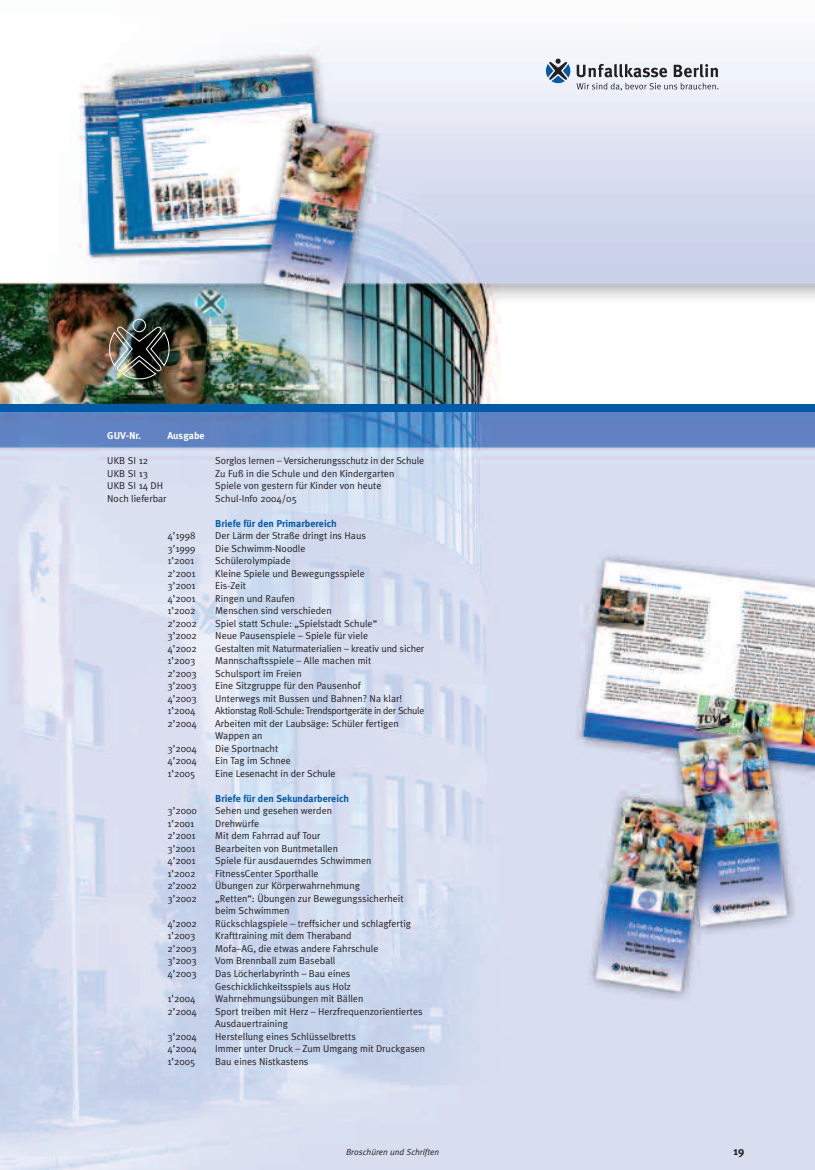
<style>
.page{position:relative;width:815px;height:1170px;background:#fff}
.page>*{position:absolute;margin:0;border:0;box-sizing:border-box;transform-origin:0 0}
.t1{font:700 11.25px "Meta Plus";color:#231f20}
.t2{font:10px/12.5px "Meta Plus Normal";color:#231f20}
.t3{font:700 10px "Meta Plus";color:#015aaa}
.t4{font:10px "Meta Plus Normal";letter-spacing:-.03em;color:#231f20}
.t5{font:700 10px "Meta Plus";color:#fff}
.t6{font:italic 8.75px "Meta Plus Normal";color:#231f20}
</style>
<div class="page">
<img style="left:0;top:46px;width:815px;height:1123px">
<div style="left:0;top:404px;width:815px;height:7px;background:#015aaa"></div>
<svg style="left:546px;top:59px;width:24px;height:24px"></svg>
<svg style="left:577px;top:64px;width:90px;height:13px"></svg>
<svg style="left:674px;top:64px;width:44px;height:13px"></svg>
<svg style="left:577px;top:83px;width:141px;height:8px"></svg>
<div style="left:133px;top:319px;width:13px;height:13px;border:1px solid #fff;border-radius:50%"></div>
<img style="left:109px;top:327px;width:60px;height:52px">
<p class="t5" style="left:107px;top:430px;width:35px">GUV-Nr.</p>
<p class="t5" style="left:167px;top:430px;width:39px">Ausgabe</p>
<p class="t2" style="left:107px;top:454px;width:42px">UKB SI 12</p>
<p class="t2" style="left:215px;top:454px;width:211px">Sorglos lernen – Versicherungsschutz in der Schule</p>
<p class="t2" style="left:107px;top:467px;width:42px">UKB SI 13</p>
<p class="t2" style="left:215px;top:467px;width:181px">Zu Fuß in die Schule und den Kindergarten</p>
<p class="t2" style="left:107px;top:479px;width:58px">UKB SI 14 DH</p>
<p class="t2" style="left:215px;top:479px;width:168px">Spiele von gestern für Kinder von heute</p>
<p class="t2" style="left:107px;top:492px;width:61px">Noch lieferbar</p>
<p class="t2" style="left:215px;top:492px;width:83px">Schul-Info 2004/05</p>
<p class="t3" style="left:215px;top:517px;width:123px">Briefe für den Primarbereich</p>
<p class="t2" style="left:167px;top:529px;width:30px">4’1998</p>
<p class="t2" style="left:215px;top:529px;width:152px">Der Lärm der Straße dringt ins Haus</p>
<p class="t2" style="left:167px;top:542px;width:30px">3’1999</p>
<p class="t2" style="left:215px;top:542px;width:92px">Die Schwimm-Noodle</p>
<p class="t2" style="left:167px;top:554px;width:28px">1’2001</p>
<p class="t2" style="left:215px;top:554px;width:77px">Schülerolympiade</p>
<p class="t2" style="left:167px;top:567px;width:30px">2’2001</p>
<p class="t2" style="left:215px;top:567px;width:151px">Kleine Spiele und Bewegungsspiele</p>
<p class="t2" style="left:167px;top:579px;width:30px">3’2001</p>
<p class="t2" style="left:215px;top:579px;width:32px">Eis-Zeit</p>
<p class="t2" style="left:167px;top:592px;width:30px">4’2001</p>
<p class="t2" style="left:215px;top:592px;width:81px">Ringen und Raufen</p>
<p class="t2" style="left:167px;top:604px;width:30px">1’2002</p>
<p class="t2" style="left:215px;top:604px;width:118px">Menschen sind verschieden</p>
<p class="t2" style="left:167px;top:617px;width:31px">2’2002</p>
<p class="t2" style="left:215px;top:617px;width:163px">Spiel statt Schule: „Spielstadt Schule“</p>
<p class="t2" style="left:167px;top:629px;width:31px">3’2002</p>
<p class="t2" style="left:215px;top:629px;width:154px">Neue Pausenspiele – Spiele für viele</p>
<p class="t2" style="left:167px;top:642px;width:31px">4’2002</p>
<p class="t2" style="left:215px;top:642px;width:211px">Gestalten mit Naturmaterialien – kreativ und sicher</p>
<p class="t2" style="left:167px;top:654px;width:30px">1’2003</p>
<p class="t2" style="left:215px;top:654px;width:157px">Mannschaftsspiele – Alle machen mit</p>
<p class="t2" style="left:167px;top:667px;width:31px">2’2003</p>
<p class="t2" style="left:215px;top:667px;width:88px">Schulsport im Freien</p>
<p class="t2" style="left:167px;top:679px;width:31px">3’2003</p>
<p class="t2" style="left:215px;top:679px;width:147px">Eine Sitzgruppe für den Pausenhof</p>
<p class="t2" style="left:167px;top:692px;width:31px">4’2003</p>
<p class="t2" style="left:215px;top:692px;width:188px">Unterwegs mit Bussen und Bahnen? Na klar!</p>
<p class="t2" style="left:167px;top:704px;width:30px">1’2004</p>
<p class="t4" style="left:215px;top:705px;width:211px">Aktionstag Roll-Schule: Trendsportgeräte in der Schule</p>
<p class="t2" style="left:167px;top:717px;width:31px">2’2004</p>
<p class="t2" style="left:215px;top:717px;width:185px">Arbeiten mit der Laubsäge: Schüler fertigen<br>Wappen an</p>
<p class="t2" style="left:167px;top:742px;width:31px">3’2004</p>
<p class="t2" style="left:215px;top:742px;width:64px">Die Sportnacht</p>
<p class="t2" style="left:167px;top:754px;width:31px">4’2004</p>
<p class="t2" style="left:215px;top:754px;width:77px">Ein Tag im Schnee</p>
<p class="t2" style="left:167px;top:767px;width:30px">1’2005</p>
<p class="t2" style="left:215px;top:767px;width:122px">Eine Lesenacht in der Schule</p>
<p class="t3" style="left:215px;top:792px;width:135px">Briefe für den Sekundarbereich</p>
<p class="t2" style="left:167px;top:804px;width:31px">3’2000</p>
<p class="t2" style="left:215px;top:804px;width:118px">Sehen und gesehen werden</p>
<p class="t2" style="left:167px;top:817px;width:28px">1’2001</p>
<p class="t2" style="left:215px;top:817px;width:45px">Drehwürfe</p>
<p class="t2" style="left:167px;top:829px;width:30px">2’2001</p>
<p class="t2" style="left:215px;top:829px;width:107px">Mit dem Fahrrad auf Tour</p>
<p class="t2" style="left:167px;top:842px;width:30px">3’2001</p>
<p class="t2" style="left:215px;top:842px;width:124px">Bearbeiten von Buntmetallen</p>
<p class="t2" style="left:167px;top:854px;width:30px">4’2001</p>
<p class="t2" style="left:215px;top:854px;width:158px">Spiele für ausdauerndes Schwimmen</p>
<p class="t2" style="left:167px;top:867px;width:30px">1’2002</p>
<p class="t2" style="left:215px;top:867px;width:105px">FitnessCenter Sporthalle</p>
<p class="t2" style="left:167px;top:879px;width:31px">2’2002</p>
<p class="t2" style="left:215px;top:879px;width:146px">Übungen zur Körperwahrnehmung</p>
<p class="t2" style="left:167px;top:892px;width:31px">3’2002</p>
<p class="t2" style="left:215px;top:892px;width:190px">„Retten“: Übungen zur Bewegungssicherheit beim Schwimmen</p>
<p class="t2" style="left:167px;top:917px;width:31px">4’2002</p>
<p class="t2" style="left:215px;top:917px;width:197px">Rückschlagspiele – treffsicher und schlagfertig</p>
<p class="t2" style="left:167px;top:929px;width:30px">1’2003</p>
<p class="t2" style="left:215px;top:929px;width:138px">Krafttraining mit dem Theraband</p>
<p class="t2" style="left:167px;top:942px;width:31px">2’2003</p>
<p class="t2" style="left:215px;top:942px;width:165px">Mofa–AG, die etwas andere Fahrschule</p>
<p class="t2" style="left:167px;top:954px;width:31px">3’2003</p>
<p class="t2" style="left:215px;top:954px;width:122px">Vom Brennball zum Baseball</p>
<p class="t2" style="left:167px;top:967px;width:31px">4’2003</p>
<p class="t2" style="left:215px;top:967px;width:137px">Das Löcherlabyrinth – Bau eines<br>Geschicklichkeitsspiels aus Holz</p>
<p class="t2" style="left:167px;top:992px;width:30px">1’2004</p>
<p class="t2" style="left:215px;top:992px;width:150px">Wahrnehmungsübungen mit Bällen</p>
<p class="t2" style="left:167px;top:1004px;width:31px">2’2004</p>
<p class="t2" style="left:215px;top:1004px;width:209px">Sport treiben mit Herz – Herzfrequenzorientiertes<br>Ausdauertraining</p>
<p class="t2" style="left:167px;top:1029px;width:31px">3’2004</p>
<p class="t2" style="left:215px;top:1029px;width:142px">Herstellung eines Schlüsselbretts</p>
<p class="t2" style="left:167px;top:1042px;width:31px">4’2004</p>
<p class="t2" style="left:215px;top:1042px;width:211px">Immer unter Druck – Zum Umgang mit Druckgasen</p>
<p class="t2" style="left:167px;top:1054px;width:30px">1’2005</p>
<p class="t2" style="left:215px;top:1054px;width:95px">Bau eines Nistkastens</p>
<p class="t6" style="left:346px;top:1146px;width:95px">Broschüren und Schriften</p>
<p class="t1" style="left:734px;top:1144px;width:13px">19</p>
</div>
